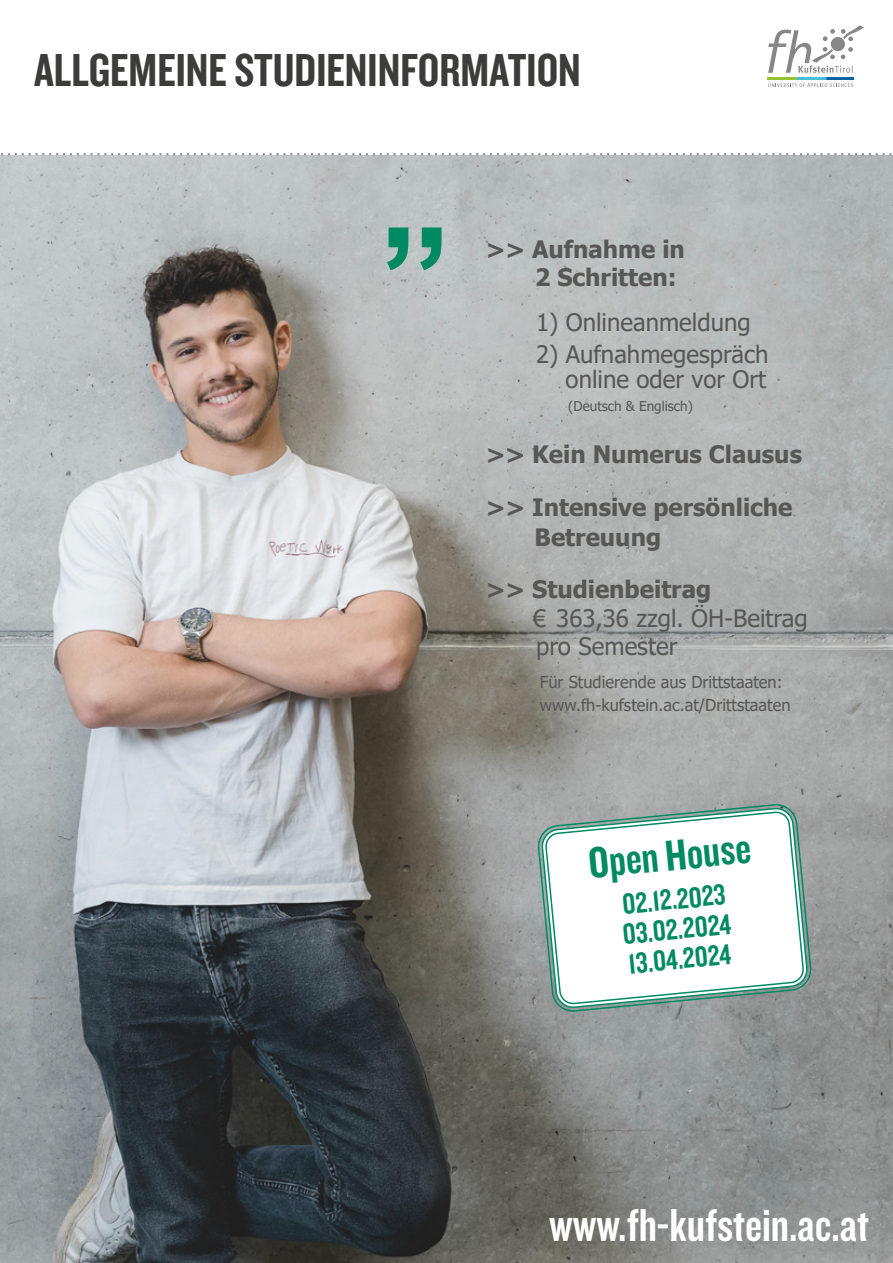
<style>
.page{position:relative;width:893px;height:1263px;background:#fff}
.page>*{position:absolute;margin:0;border:0;box-sizing:border-box;transform-origin:0 0}
.t1{font:48px "Knockout HTF49 Liteweight";color:#3c3c3b}
.t2{font:48px "Knockout HTF49 Liteweight";color:#fff}
.t3{font:45px "Knockout HTF49 Liteweight";color:#008a63}
.t4{font:30px/30px "Knockout HTF49 Liteweight";color:#008a63;text-align:justify}
.t5{font:700 24px/52.5px "Tahoma";color:#575756}
.t6{font:24px/25.5px "Tahoma";color:#575756;text-align:right}
.t7{font:16.5px/22.5px "Tahoma";color:#575756}
.t8{font:13.5px "Tahoma";color:#575756}
</style>
<div class="page">
<img style="left:0;top:155px;width:893px;height:1108px">
<svg style="left:768px;top:83px;width:85px;height:4px"></svg>
<svg style="left:768px;top:25px;width:96px;height:48px"></svg>
<img style="left:768px;top:77px;width:85px;height:2px">
<svg style="left:1px;top:153px;width:891px;height:2px"></svg>
<svg style="left:387px;top:227px;width:54px;height:43px"></svg>
<svg style="left:538px;top:804px;width:274px;height:208px"></svg>
<svg style="left:541px;top:808px;width:267px;height:200px"></svg>
<svg style="left:545px;top:812px;width:259px;height:192px"></svg>
<h1 class="t1" style="left:34px;top:46px;width:548px">ALLGEMEINE STUDIENINFORMATION</h1>
<p class="t5" style="left:535px;top:236px;width:151px;line-height:28.5px;text-indent:-49px">&gt;&gt; Aufnahme in<br>2 Schritten:</p>
<p class="t6" style="left:536px;top:311px;width:216px">1) Onlineanmeldung</p>
<p class="t6" style="left:536px;top:342px;width:234px">2) Aufnahmegespräch online oder vor Ort</p>
<p class="t8" style="left:568px;top:397px;width:126px">(Deutsch &amp; Englisch)</p>
<p class="t5" style="left:486px;top:429px;width:318px">&gt;&gt; Kein Numerus Clausus &gt;&gt; Intensive persönliche</p>
<p class="t5" style="left:486px;top:512px;width:227px;text-align:center">Betreuung<br>&gt;&gt; Studienbeitrag</p>
<p class="t6" style="left:533px;top:605px;width:276px;line-height:28.5px;text-align:left">€ 363,36 zzgl. ÖH-Beitrag pro Semester</p>
<p class="t7" style="left:540px;top:672px;width:252px">Für Studierende aus Drittstaaten: www.fh-kufstein.ac.at/Drittstaaten</p>
<h2 class="t3" style="left:586px;top:841px;width:164px;rotate:-6deg">Open House</h2>
<p class="t4" style="left:619px;top:890px;width:110px;rotate:-5deg">02.12.2023<br>03.02.2024<br>13.04.2024</p>
<h1 class="t2" style="left:549px;top:1200px;width:321px">www.fh-kufstein.ac.at</h1>
</div>
